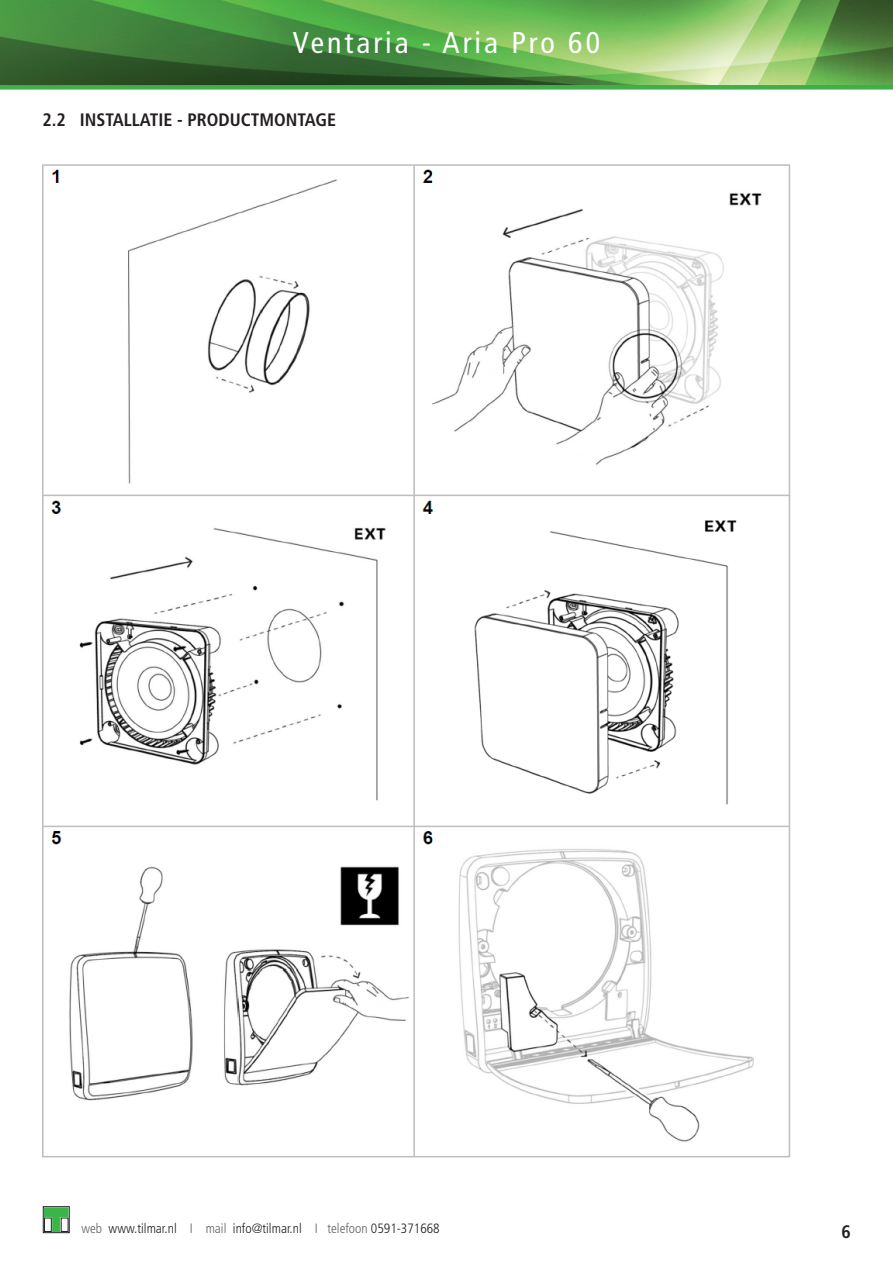
<style>
.page{position:relative;width:893px;height:1263px;background:#fff}
.page>*{position:absolute;margin:0;border:0;box-sizing:border-box;transform-origin:0 0}
.t1{font:condensed 30px "Frutiger LT Std";letter-spacing:.1em;color:#fff}
.t2{font:700 condensed 18px "Frutiger LT Std";color:#231f20}
.t3{font:300 condensed 13.5px "Frutiger LT Std";color:#231f20}
.s1{color:#636366}
</style>
<div class="page">
<img style="left:0;top:0;width:893px;height:85px">
<div style="left:0;top:85px;width:893px;height:5px;background:#40ae49"></div>
<img style="left:43px;top:164px;width:748px;height:994px">
<div style="left:43px;top:1206px;width:27px;height:27px;border:1px solid #231f20"></div>
<svg style="left:44px;top:1207px;width:25px;height:25px"></svg>
<p class="t1" style="left:293px;top:25px;width:309px">Ventaria - Aria Pro 60</p>
<p class="t2" style="left:43px;top:109px;width:295px">2.2 INSTALLATIE - PRODUCTMONTAGE</p>
<p class="t3" style="left:81px;top:1221px;width:360px"><span class="s1">web</span> www.tilmar.nl <span class="s1">I mail</span> info@tilmar.nl <span class="s1">I telefoon</span> 0591-371668</p>
<p class="t2" style="left:842px;top:1221px;width:11px">6</p>
</div>
